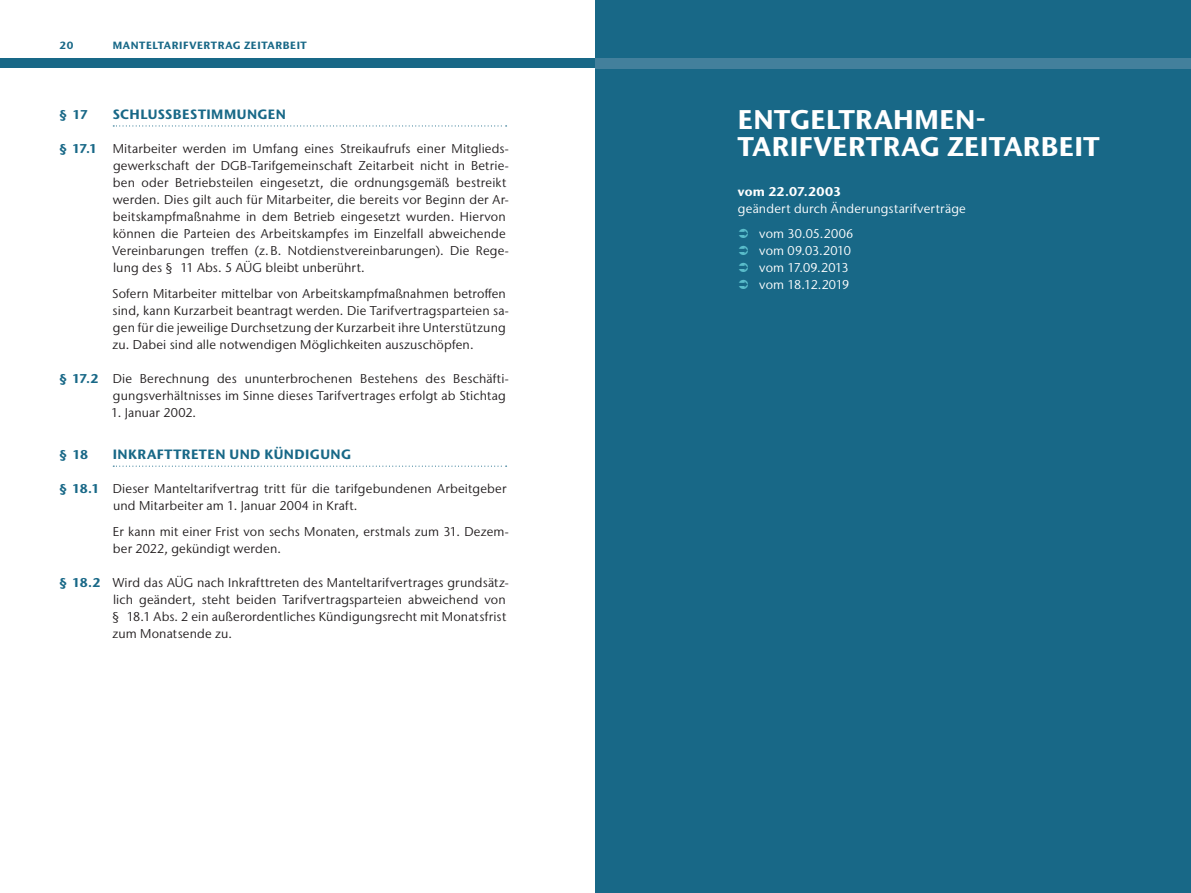
<style>
.page{position:relative;width:1191px;height:893px;background:#fff}
.page>*{position:absolute;margin:0;border:0;box-sizing:border-box;transform-origin:0 0}
.t1{font:700 27px/27px "Stone Sans IIITC Std";letter-spacing:.02em;color:#fff}
.t2{font:700 13.5px "Stone Sans IIITC Std";letter-spacing:.035em;color:#186887}
.t3{font:12.75px/17px "Stone Sans IIITC Std";letter-spacing:.01em;color:#231f20}
.t4{font:12.75px/17px "Stone Sans IIITC Std";letter-spacing:.01em;color:#fff}
.t5{font:700 12.75px "Stone Sans IIITC Std";letter-spacing:.01em;color:#fff}
.t6{font:700 12.75px "Stone Sans IIITC Std";color:#186887}
.t7{font:700 10.5px "Stone Sans IIITC Std";color:#186887}
.s1{font-weight:700;color:#186887}
</style>
<div class="page">
<div style="left:0;top:58px;width:595px;height:10px;background:#186887"></div>
<div style="left:595px;top:0;width:596px;height:893px;background:#186887"></div>
<div style="left:595px;top:58px;width:596px;height:11px;background:#43809c"></div>
<svg style="left:113px;top:125px;width:393px;height:1px"></svg>
<svg style="left:113px;top:466px;width:393px;height:1px"></svg>
<p class="t7" style="left:60px;top:39px;width:15px">20</p>
<p class="t7" style="left:113px;top:39px;width:19px">MANTELTARIFVERTRAG</p>
<p class="t7" style="left:244px;top:39px;width:8px">ZEITARBEIT</p>
<p class="t6" style="left:59px;top:106px;width:30px">§ 17</p>
<p class="t2" style="left:113px;top:106px;width:175px">SCHLUSSBESTIMMUNGEN</p>
<p class="t3" style="left:112px;top:140px;width:398px;text-indent:-53px"><span class="s1">§ 17.1</span> Mitarbeiter werden im Umfang eines Streikaufrufs einer Mitglieds&shy;gewerkschaft der DGB-Tarifgemeinschaft Zeitarbeit nicht in Betrie&shy;ben oder Betriebsteilen eingesetzt, die ordnungsgemäß bestreikt werden. Dies gilt auch für Mitarbeiter, die bereits vor Beginn der Ar&shy;beitskampfmaßnahme in dem Betrieb eingesetzt wurden. Hiervon können die Parteien des Arbeitskampfes im Einzelfall abweichende Vereinbarungen treffen (z.B. Notdienstvereinbarungen). Die Rege&shy;lung des § 11 Abs. 5 AÜG bleibt unberührt.</p>
<p class="t3" style="left:112px;top:285px;width:398px">Sofern Mitarbeiter mittelbar von Arbeitskampfmaßnahmen betroffen sind, kann Kurzarbeit beantragt werden. Die Tarifvertragsparteien sa&shy;gen für die jeweilige Durchsetzung der Kurzarbeit ihre Unterstützung zu. Dabei sind alle notwendigen Möglichkeiten auszuschöpfen.</p>
<p class="t3" style="left:59px;top:370px;width:451px;text-align:right"><span class="s1">§ 17.2</span> Die Berechnung des ununterbrochenen Bestehens des Beschäfti&shy;gungsverhältnisses im Sinne dieses Tarifvertrages erfolgt ab Stichtag</p>
<p class="t3" style="left:111px;top:404px;width:86px">1. Januar 2002.</p>
<p class="t6" style="left:59px;top:447px;width:31px">§ 18</p>
<p class="t2" style="left:113px;top:446px;width:240px">INKRAFTTRETEN UND KÜNDIGUNG</p>
<p class="t3" style="left:113px;top:480px;width:395px;text-indent:-54px"><span class="s1">§ 18.1</span> Dieser Manteltarifvertrag tritt für die tarifgebundenen Arbeitgeber und Mitarbeiter am 1. Januar 2004 in Kraft.</p>
<p class="t3" style="left:113px;top:523px;width:397px">Er kann mit einer Frist von sechs Monaten, erstmals zum 31. Dezem&shy;ber 2022, gekündigt werden.</p>
<p class="t3" style="left:112px;top:574px;width:398px;text-indent:-53px"><span class="s1">§ 18.2</span> Wird das AÜG nach Inkrafttreten des Manteltarifvertrages grundsätz&shy;lich geändert, steht beiden Tarifvertragsparteien abweichend von § 18.1 Abs. 2 ein außerordentliches Kündigungsrecht mit Monatsfrist zum Monatsende zu.</p>
<h1 class="t1" style="left:738px;top:106px;width:363px">ENTGELTRAHMEN-<br>TARIFVERTRAG ZEITARBEIT</h1>
<p class="t5" style="left:738px;top:183px;width:105px">VOM 22.07.2003</p>
<p class="t4" style="left:759px;top:195px;width:208px;line-height:25.5px;text-indent:-21px">geändert durch Änderungstarifverträge vom 30.05.2006</p>
<p class="t4" style="left:759px;top:242px;width:93px">vom 09.03.2010 vom 17.09.2013 vom 18.12.2019</p>
</div>
